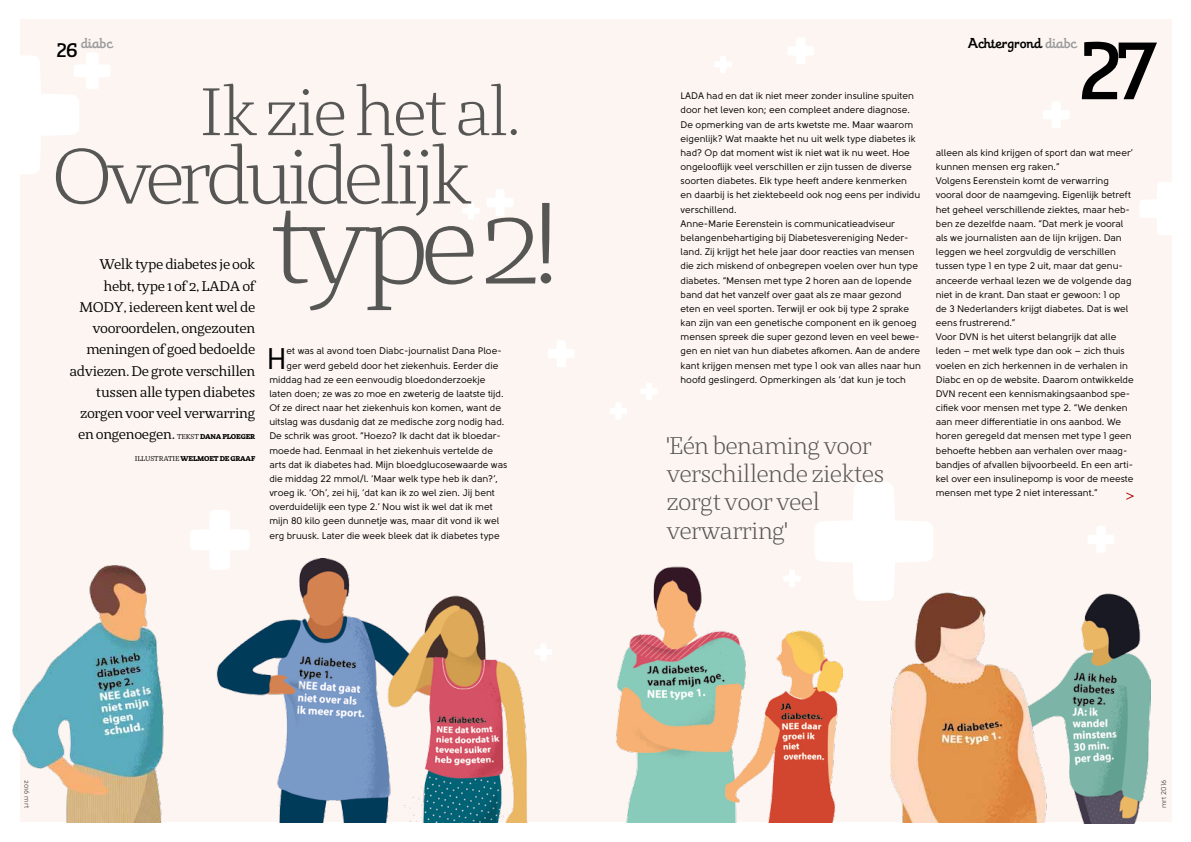
<style>
.page{position:relative;width:1191px;height:842px;background:#fff}
.page>*{position:absolute;margin:0;border:0;box-sizing:border-box;transform-origin:0 0}
.t1{font:300 115.1px "St Marie";color:#565655}
.t2{font:79px "Theorem";color:#000}
.t3{font:300 77.9px "St Marie";letter-spacing:-.08em;color:#565655}
.t4{font:300 66.8px "St Marie";letter-spacing:-.05em;color:#565655}
.t5{font:29.7px "Solomon Sans Normal";color:#000}
.t6{font:300 24px/28.3px "St Marie";letter-spacing:-.03em;color:#565655}
.t7{font:14px/21.3px "St Marie";letter-spacing:-.025em;color:#000;text-align:right}
.t8{font:14px "Theorem";letter-spacing:.02em;color:#000}
.t9{font:14px "Theorem";letter-spacing:.02em;color:#9c9c9d}
.t10{font:9.5px/14.2px "Solomon Sans Normal";color:#000}
.t11{font:900 7px "St Marie";letter-spacing:-.02em;color:#000}
.t12{font:7px "Solomon Sans Normal";color:#565655}
.s1{font-size:19px;color:#000}
.s2{color:#9c9c9d}
.s3{font-size:7px}
.s4{font-weight:900;font-size:7px}
.s5{font-weight:400}
</style>
<div class="page">
<div style="left:20px;top:20px;width:1151px;height:802px;background:#fdf5f1"></div>
<svg style="left:815px;top:482px;width:118px;height:119px"></svg>
<svg style="left:1140px;top:182px;width:31px;height:53px"></svg>
<svg style="left:1043px;top:102px;width:26px;height:26px"></svg>
<svg style="left:487px;top:189px;width:26px;height:27px"></svg>
<svg style="left:190px;top:510px;width:60px;height:59px"></svg>
<svg style="left:548px;top:340px;width:26px;height:27px"></svg>
<svg style="left:463px;top:202px;width:16px;height:17px"></svg>
<svg style="left:20px;top:53px;width:90px;height:121px"></svg>
<svg style="left:788px;top:38px;width:26px;height:26px"></svg>
<svg style="left:641px;top:383px;width:17px;height:17px"></svg>
<svg style="left:543px;top:644px;width:9px;height:17px"></svg>
<svg style="left:610px;top:403px;width:17px;height:17px"></svg>
<svg style="left:715px;top:56px;width:17px;height:17px"></svg>
<svg style="left:1088px;top:526px;width:26px;height:27px"></svg>
<img style="left:1004px;top:593px;width:146px;height:231px">
<img style="left:215px;top:558px;width:328px;height:264px">
<img style="left:616px;top:558px;width:226px;height:264px">
<img style="left:12px;top:565px;width:152px;height:257px">
<img style="left:890px;top:591px;width:161px;height:231px">
<svg style="left:1126px;top:492px;width:8px;height:8px"></svg>
<h3 class="t9" style="left:57px;top:35px;width:57px"><span class="s1">26</span> diabc</h3>
<h3 class="t8" style="left:968px;top:35px;width:110px">Achtergrond <span class="s2">diabc</span></h3>
<h2 class="t2" style="left:1080px;top:24px;width:79px">27</h2>
<h3 class="t4" style="left:198px;top:71px;width:325px">Ik zie het al.</h3>
<h3 class="t3" style="left:51px;top:129px;width:423px">Overduidelijk</h3>
<p class="t10" style="left:680px;top:89px;width:242px">LADA had en dat ik niet meer zonder insuline spuiten door het leven kon; een compleet andere diagnose.<br>De opmerking van de arts kwetste me. Maar waarom eigenlijk? Wat maakte het nu uit welk type diabetes ik had? Op dat moment wist ik niet wat ik nu weet. Hoe ongelooflijk veel verschillen er zijn tussen de diverse soorten diabetes. Elk type heeft andere kenmerken<br>en daarbij is het ziektebeeld ook nog eens per individu verschillend.<br>Anne-Marie Eerenstein is communicatieadviseur belangenbehartiging bij Diabetesvereniging Neder&shy;land. Zij krijgt het hele jaar door reacties van mensen die zich miskend of onbegrepen voelen over hun type diabetes. “Mensen met type 2 horen aan de lopende band dat het vanzelf over gaat als ze maar gezond eten en veel sporten. Terwijl er ook bij type 2 sprake kan zijn van een genetische component en ik genoeg mensen spreek die super gezond leven en veel bewe&shy;gen en niet van hun diabetes afkomen. Aan de andere kant krijgen mensen met type 1 ook van alles naar hun hoofd geslingerd. Opmerkingen als ‘dat kun je toch</p>
<p class="t10" style="left:935px;top:146px;width:199px">alleen als kind krijgen of sport dan wat meer’ kunnen mensen erg raken.”<br>Volgens Eerenstein komt de verwarring vooral door de naamgeving. Eigenlijk betreft het geheel verschillende ziektes, maar heb&shy;ben ze dezelfde naam. “Dat merk je vooral als we journalisten aan de lijn krijgen. Dan leggen we heel zorgvuldig de verschillen tussen type 1 en type 2 uit, maar dat genu&shy;anceerde verhaal lezen we de volgende dag niet in de krant. Dan staat er gewoon: 1 op de 3 Nederlanders krijgt diabetes. Dat is wel eens frustrerend.”<br>Voor DVN is het uiterst belangrijk dat alle leden – met welk type dan ook – zich thuis voelen en zich herkennen in de verhalen in Diabc en op de website. Daarom ontwikkelde DVN recent een kennismakingsaanbod spe&shy;cifiek voor mensen met type 2. “We denken aan meer differentiatie in ons aanbod. We horen geregeld dat mensen met type 1 geen behoefte hebben aan verhalen over maag&shy;bandjes of afvallen bijvoorbeeld. En een arti&shy;kel over een insulinepomp is voor de meeste mensen met type 2 niet interessant.”</p>
<h1 class="t1" style="left:269px;top:173px;width:292px">type 2!</h1>
<h3 class="t5" style="left:266px;top:341px;width:22px">H</h3>
<p class="t10" style="left:286px;top:344px;width:217px">et was al avond toen Diabc-journalist Dana Ploe-</p>
<p class="t7" style="left:69px;top:254px;width:187px">Welk type diabetes je ook hebt, type 1 of 2, LADA of<br>MODY, iedereen kent wel de vooroordelen, ongezouten meningen of goed bedoelde adviezen. De grote verschillen tussen alle typen diabetes zorgen voor veel verwarring en ongenoegen. <span class="s3">Tekst</span> <span class="s4">DANA PLOEGER</span></p>
<p class="t11" style="left:135px;top:454px;width:122px"><span class="s5">Illustrati e</span> WELMOET DE GRAAF</p>
<p class="t10" style="left:286px;top:358px;width:213px">ger werd gebeld door het ziekenhuis. Eerder die</p>
<p class="t10" style="left:269px;top:372px;width:217px">middag had ze een eenvoudig bloedonderzoekje</p>
<p class="t10" style="left:269px;top:386px;width:236px">laten doen; ze was zo moe en zweterig de laatste tijd.</p>
<p class="t10" style="left:269px;top:401px;width:233px">Of ze direct naar het ziekenhuis kon komen, want de</p>
<p class="t10" style="left:269px;top:415px;width:236px">uitslag was dusdanig dat ze medische zorg nodig had.</p>
<p class="t10" style="left:269px;top:429px;width:233px">De schrik was groot. “Hoezo? Ik dacht dat ik bloedar-</p>
<p class="t10" style="left:269px;top:443px;width:225px">moede had. Eenmaal in het ziekenhuis vertelde de</p>
<p class="t10" style="left:269px;top:457px;width:239px">arts dat ik diabetes had. Mijn bloedglucosewaarde was</p>
<p class="t10" style="left:269px;top:472px;width:230px">die middag 22 mmol/l. ‘Maar welk type heb ik dan?’,</p>
<p class="t10" style="left:269px;top:486px;width:227px">vroeg ik. ‘Oh’, zei hij, ‘dat kan ik zo wel zien. Jij bent</p>
<p class="t10" style="left:269px;top:500px;width:225px">overduidelijk een type 2.’ Nou wist ik wel dat ik met</p>
<p class="t10" style="left:269px;top:514px;width:231px">mijn 80 kilo geen dunnetje was, maar dit vond ik wel</p>
<p class="t10" style="left:269px;top:528px;width:232px">erg bruusk. Later die week bleek dat ik diabetes type</p>
<h3 class="t6" style="left:666px;top:431px;width:220px">'Eén benaming voor verschillende ziektes zorgt voor veel verwarring'</h3>
<p class="t12" style="left:31px;top:780px;width:29px;rotate:90deg">2016 mrt</p>
<p class="t12" style="left:1159px;top:808px;width:30px;rotate:-90deg">mrt 2016</p>
</div>
